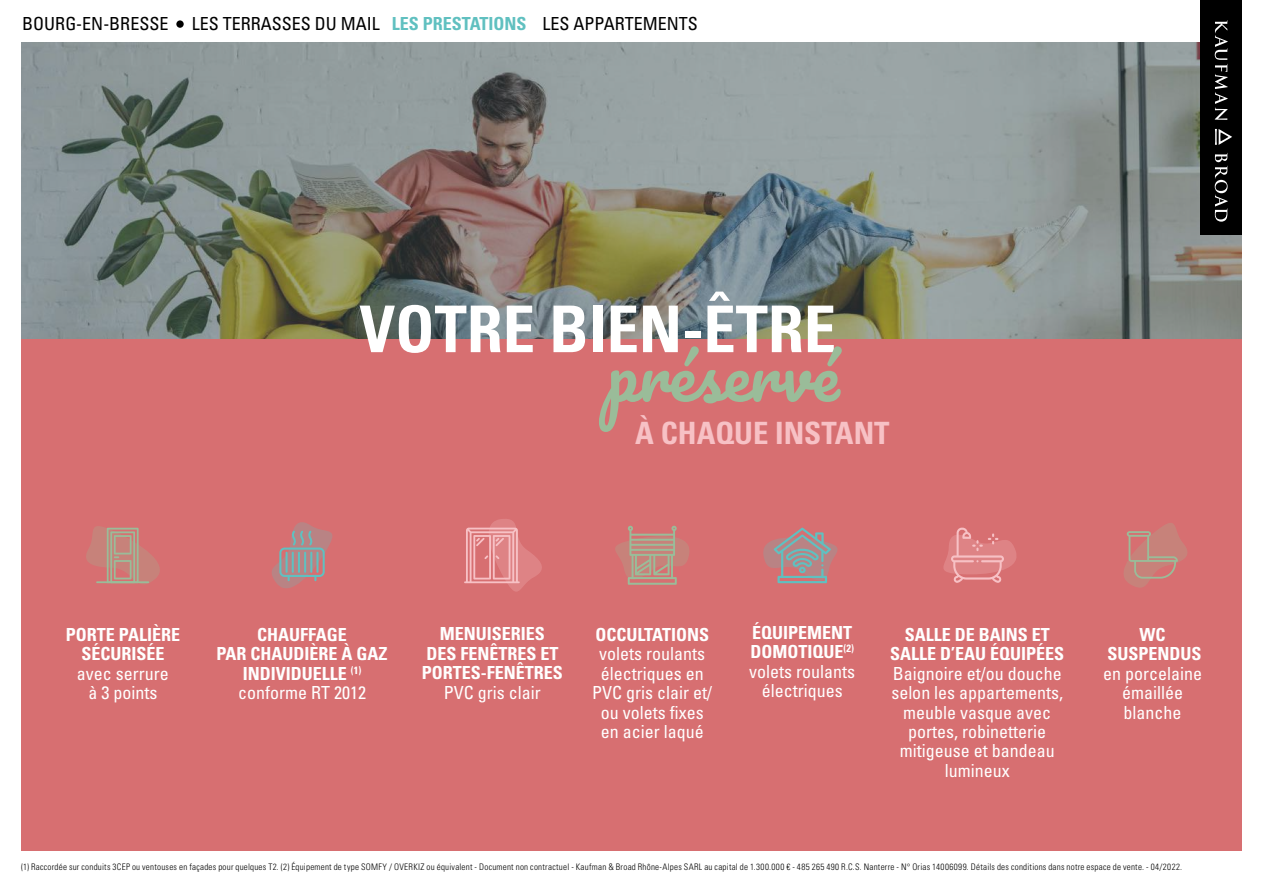
<style>
.page{position:relative;width:1263px;height:893px;background:#fff}
.page>*{position:absolute;margin:0;border:0;box-sizing:border-box;transform-origin:0 0}
.t1{font:66.3px "Pacifico";color:#9abc99}
.t2{font:700 condensed 64.5px "Univers LT Std";color:#fff}
.t3{font:700 condensed 30.75px "Univers LT Std";color:#f7c1c5}
.t4{font:condensed 18px/19.5px "Univers LT Std";color:#fff;text-align:center}
.t5{font:700 condensed 18px/19.5px "Univers LT Std";color:#fff;text-align:center}
.t6{font:condensed 18px "Univers LT Std";color:#000}
.t7{font:300 condensed 9px "Univers LT Std";letter-spacing:.03em;color:#000}
.s1{font-weight:700;color:#60c0c0}
.s2{font-weight:400}
.s3{font-weight:700}
</style>
<div class="page">
<div style="left:21px;top:333px;width:1221px;height:517px;background:#d76f71"></div>
<img style="left:21px;top:43px;width:1221px;height:296px">
<div style="left:176px;top:20px;width:8px;height:8px;background:#000;border-radius:50%"></div>
<svg style="left:615px;top:526px;width:74px;height:59px"></svg>
<svg style="left:1124px;top:523px;width:63px;height:65px"></svg>
<svg style="left:943px;top:527px;width:73px;height:56px"></svg>
<svg style="left:271px;top:522px;width:62px;height:66px"></svg>
<svg style="left:86px;top:526px;width:74px;height:58px"></svg>
<svg style="left:464px;top:519px;width:78px;height:73px"></svg>
<svg style="left:763px;top:528px;width:75px;height:55px"></svg>
<div style="left:1200px;top:0;width:42px;height:235px;background:#000"></div>
<svg style="left:1215px;top:20px;width:13px;height:100px"></svg>
<svg style="left:1215px;top:153px;width:13px;height:69px"></svg>
<svg style="left:1215px;top:129px;width:17px;height:16px"></svg>
<p class="t6" style="left:22px;top:12px;width:148px">BOURG-EN-BRESSE</p>
<p class="t6" style="left:192px;top:12px;width:507px">LES TERRASSES DU MAIL <span class="s1">LES PRESTATIONS</span> LES APPARTEMENTS</p>
<h2 class="t2" style="left:359px;top:290px;width:478px">VOTRE BIEN-ÊTRE</h2>
<h1 class="t1" style="left:607px;top:340px;width:233px">préservé</h1>
<h3 class="t3" style="left:635px;top:414px;width:256px">À CHAQUE INSTANT</h3>
<p class="t5" style="left:66px;top:624px;width:116px">PORTE PALIÈRE<br>SÉCURISÉE</p>
<p class="t4" style="left:77px;top:663px;width:93px">avec serrure à 3 points</p>
<p class="t5" style="left:216px;top:624px;width:173px">CHAUFFAGE<br>PAR CHAUDIÈRE À GAZ<br>INDIVIDUELLE <sup>(1) </sup><span class="s2">conforme RT 2012</span></p>
<p class="t5" style="left:422px;top:624px;width:143px">MENUISERIES<br>DES FENÊTRES ET<br>PORTES-FENÊTRES</p>
<p class="t4" style="left:444px;top:682px;width:98px">PVC gris clair</p>
<p class="t5" style="left:595px;top:624px;width:115px">OCCULTATIONS</p>
<p class="t4" style="left:592px;top:644px;width:121px">volets roulants électriques en<br>PVC gris clair et/ ou volets fixes en acier laqué</p>
<p class="t4" style="left:749px;top:622px;width:107px"><span class="s3">ÉQUIPEMENT<br>DOMOTIQUE</span><sup>(2) </sup>volets roulants électriques</p>
<p class="t5" style="left:890px;top:624px;width:175px">SALLE DE BAINS ET<br>SALLE D’EAU ÉQUIPÉES</p>
<p class="t4" style="left:891px;top:663px;width:173px">Baignoire et/ou douche selon les appartements, meuble vasque avec portes, robinetterie mitigeuse et bandeau lumineux</p>
<p class="t5" style="left:1107px;top:624px;width:96px">WC<br>SUSPENDUS</p>
<p class="t4" style="left:1103px;top:663px;width:100px">en porcelaine émaillée blanche</p>
<p class="t7" style="left:21px;top:861px;width:1162px">(1) Raccordée sur conduits 3CEP ou ventouses en façades pour quelques T2. (2) Équipement de type SOMFY / OVERKIZ ou équivalent - Document non contractuel - Kaufman &amp; Broad Rhône-Alpes SARL au capital de 1.300.000 € - 485 265 490 R.C.S. Nanterre - N° Orias 14006099. Détails des conditions dans notre espace de vente. - 04/2022.</p>
</div>
